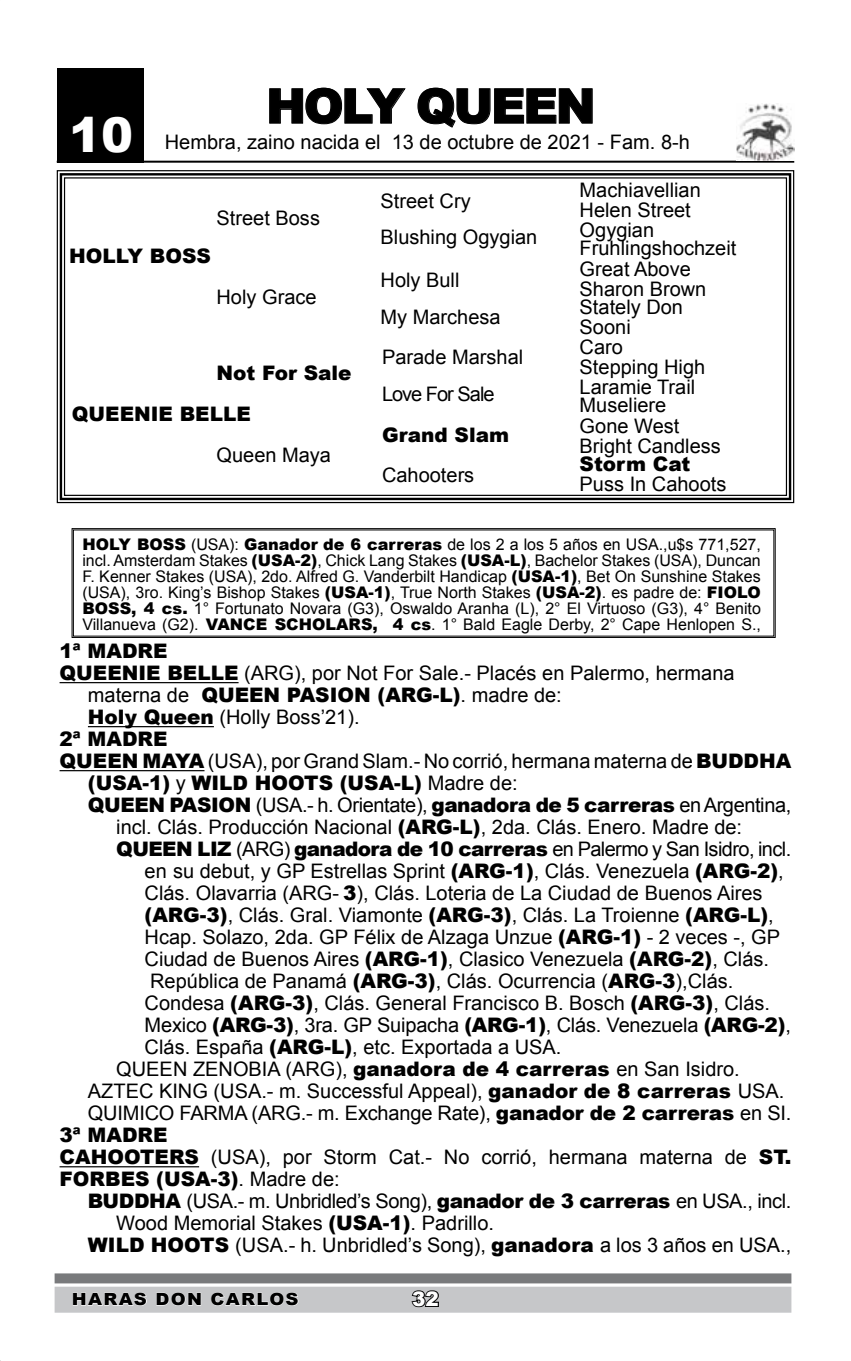
<style>
.page{position:relative;width:851px;height:1361px;background:#fff}
.page>*{position:absolute;margin:0;border:0;box-sizing:border-box;transform-origin:0 0}
.t1{font:900 48px "Arial";letter-spacing:-.05em;color:#000}
.t2{font:900 48px "Arial";color:#fff}
.t3{font:20px "Arial";color:#000}
.t4{font:900 20px "Arial";color:#000}
.t5{font:20px "Arial";letter-spacing:-.02em;color:#000}
.t6{font:20px "Arial";letter-spacing:-.03em;color:#000}
.t7{font:20px "Arial";letter-spacing:-.05em;color:#000}
.t8{font:900 20px "Arial";color:#fff}
.t9{font:900 16.8px "Arial";letter-spacing:.07em;color:#000;scale:1.08 1}
.t10{font:16px/16px "Arial";color:#000;text-align:justify}
.s1{font-weight:900}
.s2{font-weight:400}
</style>
<div class="page">
<div style="left:55px;top:1273px;width:736px;height:10px;background:#797a7c"></div>
<div style="left:55px;top:1286px;width:736px;height:26px;background:#c6c7c9"></div>
<div style="left:57px;top:68px;width:86px;height:94px;background:#000"></div>
<svg style="left:56px;top:170px;width:738px;height:334px"></svg>
<div style="left:60px;top:173px;width:731px;height:327px;border:2px solid #000"></div>
<hr style="left:57px;top:161px;width:737px;height:2px;background:#000">
<hr style="left:60px;top:682px;width:178px;height:1px;background:#000">
<hr style="left:88px;top:726px;width:126px;height:1px;background:#000">
<hr style="left:60px;top:770px;width:144px;height:1px;background:#000">
<hr style="left:60px;top:1166px;width:139px;height:1px;background:#000">
<svg style="left:411px;top:1290px;width:28px;height:18px"></svg>
<svg style="left:72px;top:528px;width:703px;height:110px"></svg>
<img style="left:736px;top:104px;width:58px;height:57px">
<svg style="left:269px;top:87px;width:136px;height:38px"></svg>
<svg style="left:417px;top:87px;width:176px;height:41px"></svg>
<svg style="left:72px;top:1292px;width:75px;height:14px"></svg>
<svg style="left:156px;top:1292px;width:46px;height:14px"></svg>
<svg style="left:211px;top:1292px;width:88px;height:14px"></svg>
<h1 class="t2" style="left:69px;top:100px;width:66px">10</h1>
<h1 class="t1" style="left:266px;top:71px;width:331px">HOLY QUEEN</h1>
<p class="t3" style="left:165px;top:129px;width:526px">Hembra, zaino nacida el 13 de octubre de 2021 - Fam. 8-h</p>
<p class="t3" style="left:216px;top:205px;width:105px">Street Boss</p>
<p class="t4" style="left:69px;top:241px;width:143px">HOLLY BOSS</p>
<p class="t3" style="left:216px;top:284px;width:102px">Holy Grace</p>
<p class="t4" style="left:216px;top:359px;width:136px">Not For Sale</p>
<p class="t4" style="left:72px;top:399px;width:180px">QUEENIE BELLE</p>
<p class="t3" style="left:216px;top:442px;width:116px">Queen Maya</p>
<p class="t3" style="left:380px;top:188px;width:92px">Street Cry</p>
<p class="t3" style="left:380px;top:224px;width:158px">Blushing Ogygian</p>
<p class="t3" style="left:380px;top:267px;width:80px">Holy Bull</p>
<p class="t3" style="left:380px;top:304px;width:122px">My Marchesa</p>
<p class="t3" style="left:382px;top:343px;width:143px">Parade Marshal</p>
<p class="t7" style="left:382px;top:381px;width:114px">Love For Sale</p>
<p class="t4" style="left:382px;top:421px;width:128px">Grand Slam</p>
<p class="t3" style="left:382px;top:462px;width:94px">Cahooters</p>
<p class="t3" style="left:579px;top:177px;width:123px">Machiavellian</p>
<p class="t3" style="left:579px;top:197px;width:113px">Helen Street</p>
<p class="t3" style="left:579px;top:216px;width:76px">Ogygian</p>
<p class="t3" style="left:579px;top:235px;width:158px">Fruhlingshochzeit</p>
<p class="t3" style="left:579px;top:256px;width:113px">Great Above</p>
<p class="t3" style="left:579px;top:275px;width:128px">Sharon Brown</p>
<p class="t3" style="left:579px;top:294px;width:105px">Stately Don</p>
<p class="t3" style="left:579px;top:313px;width:53px">Sooni</p>
<p class="t3" style="left:579px;top:334px;width:45px">Caro</p>
<p class="t3" style="left:579px;top:354px;width:127px">Stepping High</p>
<p class="t3" style="left:579px;top:374px;width:117px">Laramie Trail</p>
<p class="t3" style="left:579px;top:392px;width:88px">Museliere</p>
<p class="t3" style="left:579px;top:413px;width:101px">Gone West</p>
<p class="t3" style="left:579px;top:432px;width:143px">Bright Candless</p>
<p class="t4" style="left:579px;top:450px;width:112px">Storm Cat</p>
<p class="t3" style="left:579px;top:470px;width:148px">Puss In Cahoots</p>
<p class="t10" style="left:82px;top:537px;width:680px"><span class="s1">HOLY BOSS</span> (USA): <span class="s1">Ganador de 6 carreras</span> de los 2 a los 5 años en USA.,u$s 771,527, incl. Amsterdam Stakes <span class="s1">(USA-2)</span>, Chick Lang Stakes <span class="s1">(USA-L)</span>, Bachelor Stakes (USA), Duncan F. Kenner Stakes (USA), 2do. Alfred G. Vanderbilt Handicap <span class="s1">(USA-1)</span>, Bet On Sunshine Stakes (USA), 3ro. King’s Bishop Stakes <span class="s1">(USA-1)</span>, True North Stakes <span class="s1">(USA-2)</span>. es padre de: <span class="s1">FIOLO BOSS, 4 cs.</span> 1° Fortunato Novara (G3), Oswaldo Aranha (L), 2° El Virtuoso (G3), 4° Benito Villanueva (G2). <span class="s1">VANCE SCHOLARS, 4 cs</span>. 1° Bald Eagle Derby, 2° Cape Henlopen S.,</p>
<p class="t4" style="left:60px;top:636px;width:110px">1ª MADRE</p>
<p class="t3" style="left:60px;top:660px;width:676px"><span class="s1">QUEENIE BELLE</span> (ARG), por Not For Sale.- Placés en Palermo, hermana</p>
<p class="t3" style="left:88px;top:682px;width:475px">materna de <span class="s1">QUEEN PASION (ARG-L)</span>. madre de:</p>
<p class="t3" style="left:88px;top:704px;width:273px"><span class="s1">Holy Queen</span> (Holly Boss’21).</p>
<p class="t4" style="left:60px;top:724px;width:110px">2ª MADRE</p>
<p class="t3" style="left:60px;top:748px;width:733px"><span class="s1">QUEEN MAYA</span> (USA), por Grand Slam.- No corrió, hermana materna de <span class="s1">BUDDHA</span></p>
<p class="t4" style="left:88px;top:768px;width:431px">(USA-1) <span class="s2">y</span> WILD HOOTS (USA-L) <span class="s2">Madre de:</span></p>
<p class="t5" style="left:88px;top:792px;width:704px"><span class="s1">QUEEN PASION</span> (USA.- h. Orientate), <span class="s1">ganadora de 5 carreras</span> en Argentina,</p>
<p class="t3" style="left:116px;top:814px;width:627px">incl. Clás. Producción Nacional <span class="s1">(ARG-L)</span>, 2da. Clás. Enero. Madre de:</p>
<p class="t6" style="left:116px;top:836px;width:676px"><span class="s1">QUEEN LIZ</span> (ARG) <span class="s1">ganadora de 10 carreras</span> en Palermo y San Isidro, incl.</p>
<p class="t3" style="left:145px;top:858px;width:640px">en su debut, y GP Estrellas Sprint <span class="s1">(ARG-1)</span>, Clás. Venezuela <span class="s1">(ARG-2)</span>,</p>
<p class="t3" style="left:145px;top:880px;width:619px">Clás. Olavarria (ARG- <span class="s1">3</span>), Clás. Loteria de La Ciudad de Buenos Aires</p>
<p class="t3" style="left:145px;top:902px;width:630px"><span class="s1">(ARG-3)</span>, Clás. Gral. Viamonte <span class="s1">(ARG-3)</span>, Clás. La Troienne <span class="s1">(ARG-L)</span>,</p>
<p class="t3" style="left:145px;top:924px;width:637px">Hcap. Solazo, 2da. GP Félix de Alzaga Unzue <span class="s1">(ARG-1)</span> - 2 veces -, GP</p>
<p class="t3" style="left:145px;top:946px;width:625px">Ciudad de Buenos Aires <span class="s1">(ARG-1)</span>, Clasico Venezuela <span class="s1">(ARG-2)</span>, Clás.</p>
<p class="t3" style="left:150px;top:968px;width:584px">República de Panamá <span class="s1">(ARG-3)</span>, Clás. Ocurrencia (<span class="s1">ARG-3</span>),Clás.</p>
<p class="t3" style="left:145px;top:990px;width:627px">Condesa <span class="s1">(ARG-3)</span>, Clás. General Francisco B. Bosch <span class="s1">(ARG-3)</span>, Clás.</p>
<p class="t3" style="left:145px;top:1012px;width:647px">Mexico <span class="s1">(ARG-3)</span>, 3ra. GP Suipacha <span class="s1">(ARG-1)</span>, Clás. Venezuela <span class="s1">(ARG-2)</span>,</p>
<p class="t3" style="left:145px;top:1034px;width:418px">Clás. España <span class="s1">(ARG-L)</span>, etc. Exportada a USA.</p>
<p class="t3" style="left:116px;top:1056px;width:625px">QUEEN ZENOBIA (ARG), <span class="s1">ganadora de 4 carreras</span> en San Isidro.</p>
<p class="t3" style="left:88px;top:1078px;width:698px">AZTEC KING (USA.- m. Successful Appeal), <span class="s1">ganador de 8 carreras</span> USA.</p>
<p class="t3" style="left:88px;top:1100px;width:704px">QUIMICO FARMA (ARG.- m. Exchange Rate), <span class="s1">ganador de 2 carreras</span> en SI.</p>
<p class="t4" style="left:60px;top:1120px;width:110px">3ª MADRE</p>
<p class="t3" style="left:60px;top:1144px;width:733px"><span class="s1">CAHOOTERS</span> (USA), por Storm Cat.- No corrió, hermana materna de <span class="s1">ST.</span></p>
<p class="t4" style="left:60px;top:1164px;width:282px">FORBES (USA-3)<span class="s2">. Madre de:</span></p>
<p class="t5" style="left:88px;top:1188px;width:705px"><span class="s1">BUDDHA</span> (USA.- m. Unbridled’s Song), <span class="s1">ganador de 3 carreras</span> en USA., incl.</p>
<p class="t3" style="left:116px;top:1210px;width:379px">Wood Memorial Stakes <span class="s1">(USA-1)</span>. Padrillo.</p>
<p class="t3" style="left:88px;top:1232px;width:705px"><span class="s1">WILD HOOTS</span> (USA.- h. Unbridled’s Song), <span class="s1">ganadora</span> a los 3 años en USA.,</p>
<p class="t8" style="left:412px;top:1284px;width:28px">32</p>
<p class="t9" style="left:72px;top:1287px;width:211px">HARAS DON CARLOS</p>
</div>
